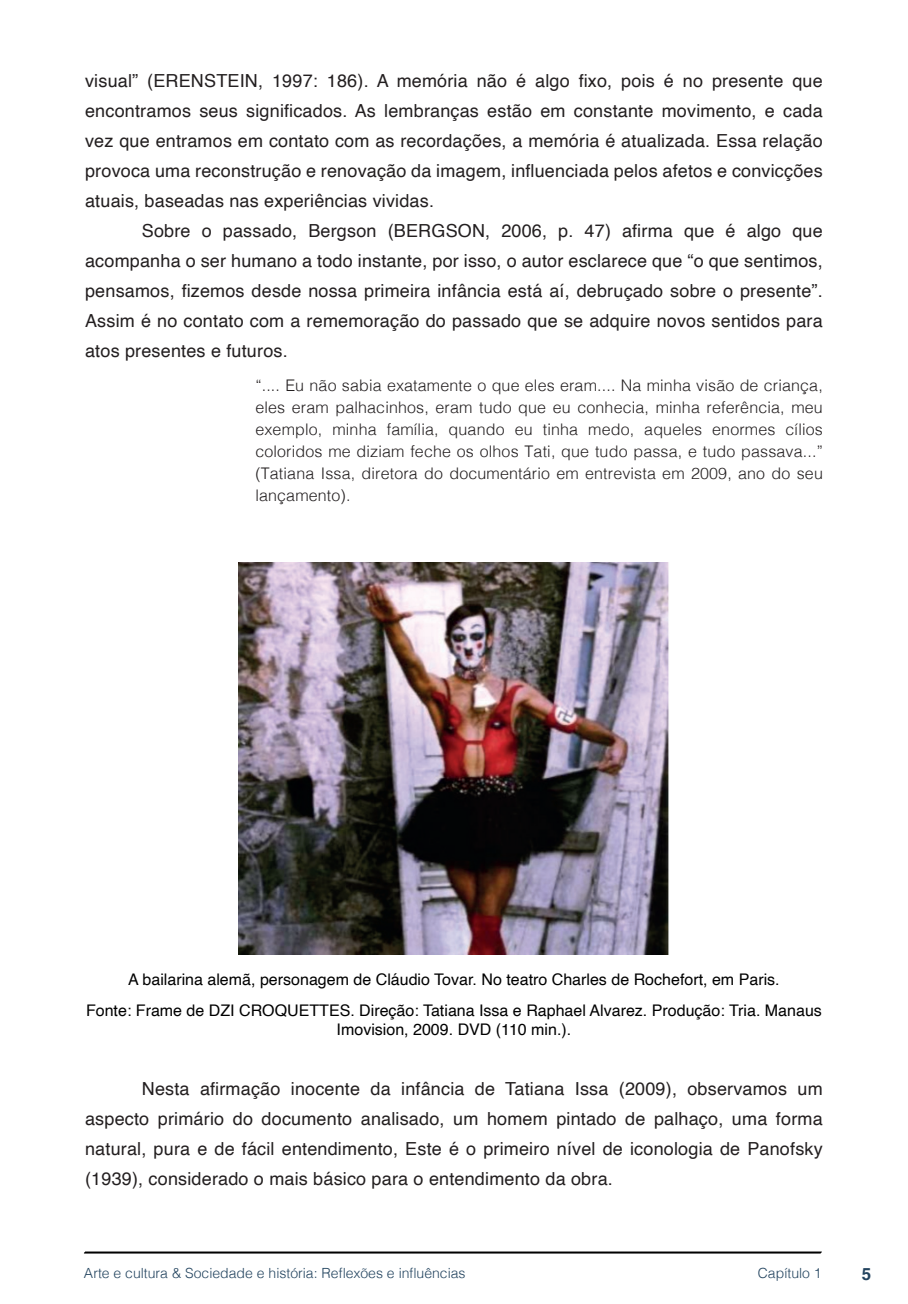
<style>
.page{position:relative;width:908px;height:1304px;background:#fff}
.page>*{position:absolute;margin:0;border:0;box-sizing:border-box;transform-origin:0 0}
.txt{font:18px/30px "Helvetica";letter-spacing:.01em;color:#231f20;text-align:justify}
.t1{font:700 16.8px "Helvetica";color:#23445f}
.citacoes{font:300 16px/22px "Helvetica";letter-spacing:.01em;color:#231f20;text-align:justify}
.imagens_graf_tab{font:16px/19.2px "Helvetica";color:#000;text-align:center}
.t2{font:300 14px "Helvetica";color:#23445f}
</style>
<div class="page">
<svg style="left:84px;top:1251px;width:737px;height:3px;background:#515151"></svg>
<img style="left:238px;top:562px;width:431px;height:392px">
<p class="txt" style="left:85px;top:66px;width:738px">visual” (ERENSTEIN, 1997: 186). A memória não é algo fixo, pois é no presente que encontramos seus significados. As lembranças estão em constante movimento, e cada vez que entramos em contato com as recordações, a memória é atualizada. Essa relação provoca uma reconstrução e renovação da imagem, influenciada pelos afetos e convicções atuais, baseadas nas experiências vividas.</p>
<p class="txt" style="left:85px;top:216px;width:738px;text-indent:57px">Sobre o passado, Bergson (BERGSON, 2006, p. 47) afirma que é algo que acompanha o ser humano a todo instante, por isso, o autor esclarece que “o que sentimos, pensamos, fizemos desde nossa primeira infância está aí, debruçado sobre o presente”.<br>Assim é no contato com a rememoração do passado que se adquire novos sentidos para atos presentes e futuros.</p>
<p class="citacoes" style="left:255px;top:373px;width:568px">“.... Eu não sabia exatamente o que eles eram.... Na minha visão de criança, eles eram palhacinhos, eram tudo que eu conhecia, minha referência, meu exemplo, minha família, quando eu tinha medo, aqueles enormes cílios coloridos me diziam feche os olhos Tati, que tudo passa, e tudo passava...” (Tatiana Issa, diretora do documentário em entrevista em 2009, ano do seu lançamento).</p>
<p class="imagens_graf_tab" style="left:128px;top:970px;width:652px">A bailarina alemã, personagem de Cláudio Tovar. No teatro Charles de Rochefort, em Paris.</p>
<p class="imagens_graf_tab" style="left:86px;top:1001px;width:737px">Fonte: Frame de DZI CROQUETTES. Direção: Tatiana Issa e Raphael Alvarez. Produção: Tria. Manaus<br>Imovision, 2009. DVD (110 min.).</p>
<p class="txt" style="left:85px;top:1074px;width:738px;text-indent:57px">Nesta afirmação inocente da infância de Tatiana Issa (2009), observamos um aspecto primário do documento analisado, um homem pintado de palhaço, uma forma natural, pura e de fácil entendimento, Este é o primeiro nível de iconologia de Panofsky (1939), considerado o mais básico para o entendimento da obra.</p>
<p class="t2" style="left:84px;top:1261px;width:383px">Arte e cultura &amp; Sociedade e história: Reflexões e influências</p>
<p class="t2" style="left:757px;top:1261px;width:65px">Capítulo 1</p>
<p class="t1" style="left:861px;top:1264px;width:11px">5</p>
</div>
